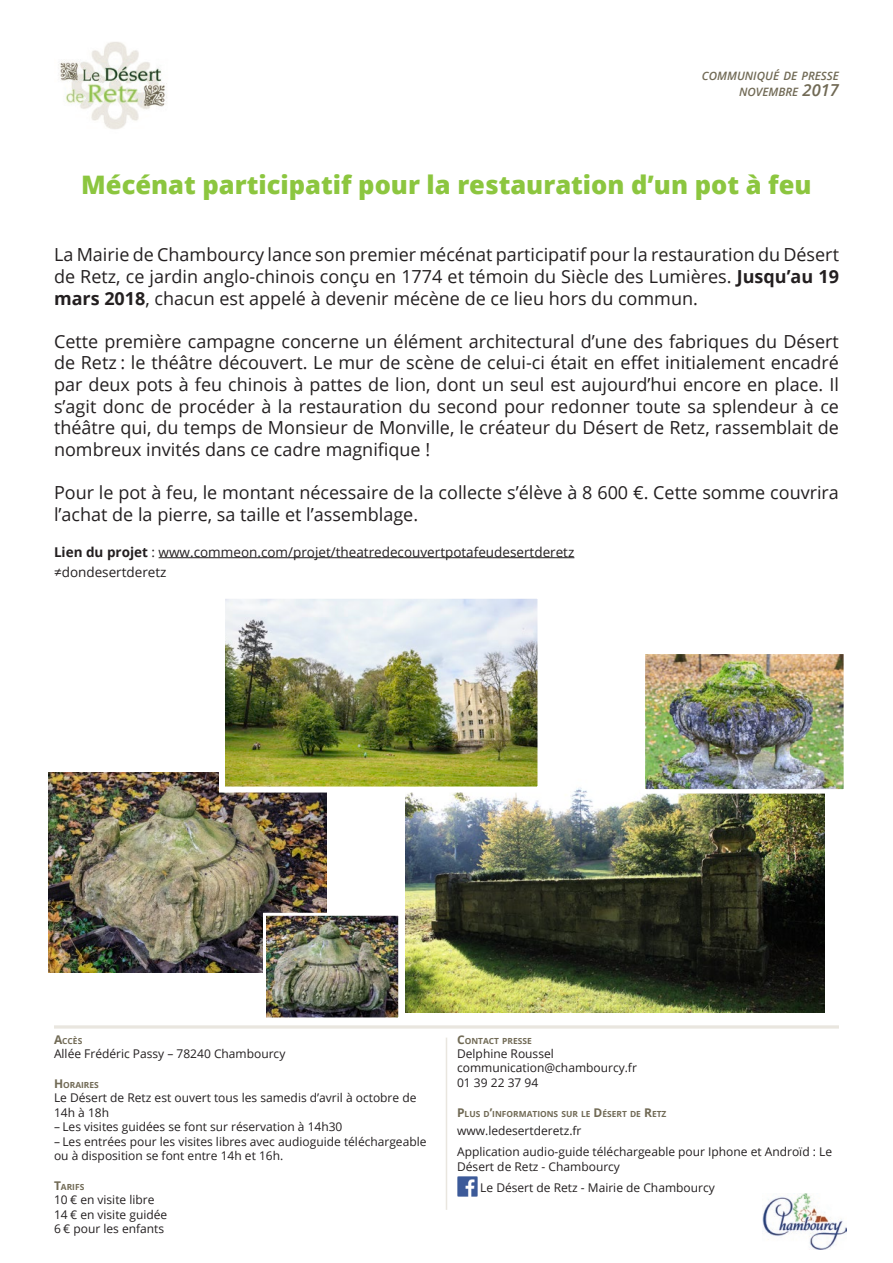
<style>
.page{position:relative;width:893px;height:1263px;background:#fff}
.page>*{position:absolute;margin:0;border:0;box-sizing:border-box;transform-origin:0 0}
.t1{font:800 25.5px "Open Sans";color:#8cc63f}
.t2{font:18px/21.6px "Open Sans";color:#231f20;text-align:justify}
.t3{font:13.5px "Open Sans";color:#231f20}
.t4{font:12px/14.4px "Open Sans";color:#231f20}
.t5{font:italic 600 11.55px "Open Sans";color:#716a55}
.t6{font:700 8.4px "Open Sans";color:#716a55}
.s1{font-size:16.5px}
.s2{font-weight:700}
.s3{font-size:12px}
</style>
<div class="page">
<hr style="left:159px;top:557px;width:415px;height:1px;background:#231f20">
<hr style="left:54px;top:1025px;width:785px;height:3px;background:#e9e6df">
<img style="left:457px;top:1176px;width:20px;height:20px">
<img style="left:59px;top:42px;width:108px;height:87px">
<img style="left:762px;top:1194px;width:84px;height:55px">
<hr style="left:446px;top:1037px;width:1px;height:173px;background:#e9e6df">
<img style="left:49px;top:772px;width:277px;height:200px">
<img style="left:405px;top:787px;width:419px;height:226px">
<img style="left:267px;top:917px;width:130px;height:99px">
<div style="left:263px;top:913px;width:138px;height:107px;border:3px solid #fff"></div>
<img style="left:646px;top:654px;width:197px;height:135px">
<div style="left:641px;top:649px;width:207px;height:145px;border:4px solid #fff"></div>
<img style="left:226px;top:600px;width:310px;height:185px">
<div style="left:219px;top:593px;width:324px;height:199px;border:6px solid #fff"></div>
<p class="t5" style="left:702px;top:67px;width:139px">COMMUNIQUÉ DE PRESSE</p>
<p class="t5" style="left:739px;top:84px;width:101px">NOVEMBRE <span class="s1">2017</span></p>
<p class="t1" style="left:81px;top:165px;width:732px">Mécénat participatif pour la restauration d’un pot à feu</p>
<p class="t2" style="left:54px;top:244px;width:786px">La Mairie de Chambourcy lance son premier mécénat participatif pour la restauration du Désert de Retz, ce jardin anglo-chinois conçu en 1774 et témoin du Siècle des Lumières. <span class="s2">Jusqu’au 19 mars 2018</span>, chacun est appelé à devenir mécène de ce lieu hors du commun.</p>
<p class="t2" style="left:54px;top:330px;width:786px">Cette première campagne concerne un élément architectural d’une des fabriques du Désert de Retz : le théâtre découvert. Le mur de scène de celui-ci était en effet initialement encadré par deux pots à feu chinois à pattes de lion, dont un seul est aujourd’hui encore en place. Il s’agit donc de procéder à la restauration du second pour redonner toute sa splendeur à ce théâtre qui, du temps de Monsieur de Monville, le créateur du Désert de Retz, rassemblait de nombreux invités dans ce cadre magnifique !</p>
<p class="t2" style="left:54px;top:481px;width:786px">Pour le pot à feu, le montant nécessaire de la collecte s’élève à 8 600 €. Cette somme couvrira l’achat de la pierre, sa taille et l’assemblage.</p>
<p class="t3" style="left:54px;top:543px;width:522px"><span class="s2">Lien du projet</span> : www.commeon.com/projet/theatredecouvertpotafeudesertderetz</p>
<p class="t3" style="left:54px;top:562px;width:114px">≠dondesertderetz</p>
<p class="t6" style="left:54px;top:1034px;width:30px"><span class="s3">A</span>CCÈS</p>
<p class="t4" style="left:54px;top:1046px;width:233px">Allée Frédéric Passy – 78240 Chambourcy</p>
<p class="t6" style="left:54px;top:1079px;width:46px"><span class="s3">H</span>ORAIRES</p>
<p class="t4" style="left:54px;top:1090px;width:364px">Le Désert de Retz est ouvert tous les samedis d’avril à octobre de<br>14h à 18h</p>
<p class="t4" style="left:54px;top:1119px;width:290px">– Les visites guidées se font sur réservation à 14h30</p>
<p class="t4" style="left:54px;top:1134px;width:374px">– Les entrées pour les visites libres avec audioguide téléchargeable ou à disposition se font entre 14h et 16h.</p>
<p class="t6" style="left:54px;top:1181px;width:32px"><span class="s3">T</span>ARIFS</p>
<p class="t4" style="left:54px;top:1192px;width:102px">10 € en visite libre</p>
<p class="t4" style="left:54px;top:1207px;width:115px">14 € en visite guidée</p>
<p class="t4" style="left:54px;top:1221px;width:112px">6 € pour les enfants</p>
<p class="t6" style="left:457px;top:1034px;width:76px"><span class="s3">C</span>ONTACT PRESSE</p>
<p class="t4" style="left:457px;top:1046px;width:98px">Delphine Roussel</p>
<p class="t4" style="left:457px;top:1060px;width:181px">communication@chambourcy.fr</p>
<p class="t4" style="left:457px;top:1075px;width:83px">01 39 22 37 94</p>
<p class="t6" style="left:457px;top:1108px;width:211px"><span class="s3">P</span>LUS D<span class="s3">’</span>INFORMATIONS SUR LE <span class="s3">D</span> ÉSERT DE <span class="s3">R</span>ETZ</p>
<p class="t4" style="left:457px;top:1123px;width:126px">www.ledesertderetz.fr</p>
<p class="t4" style="left:457px;top:1144px;width:376px;line-height:15px">Application audio-guide téléchargeable pour Iphone et Androïd : Le<br>Désert de Retz - Chambourcy</p>
<p class="t4" style="left:480px;top:1180px;width:236px">Le Désert de Retz - Mairie de Chambourcy</p>
</div>
